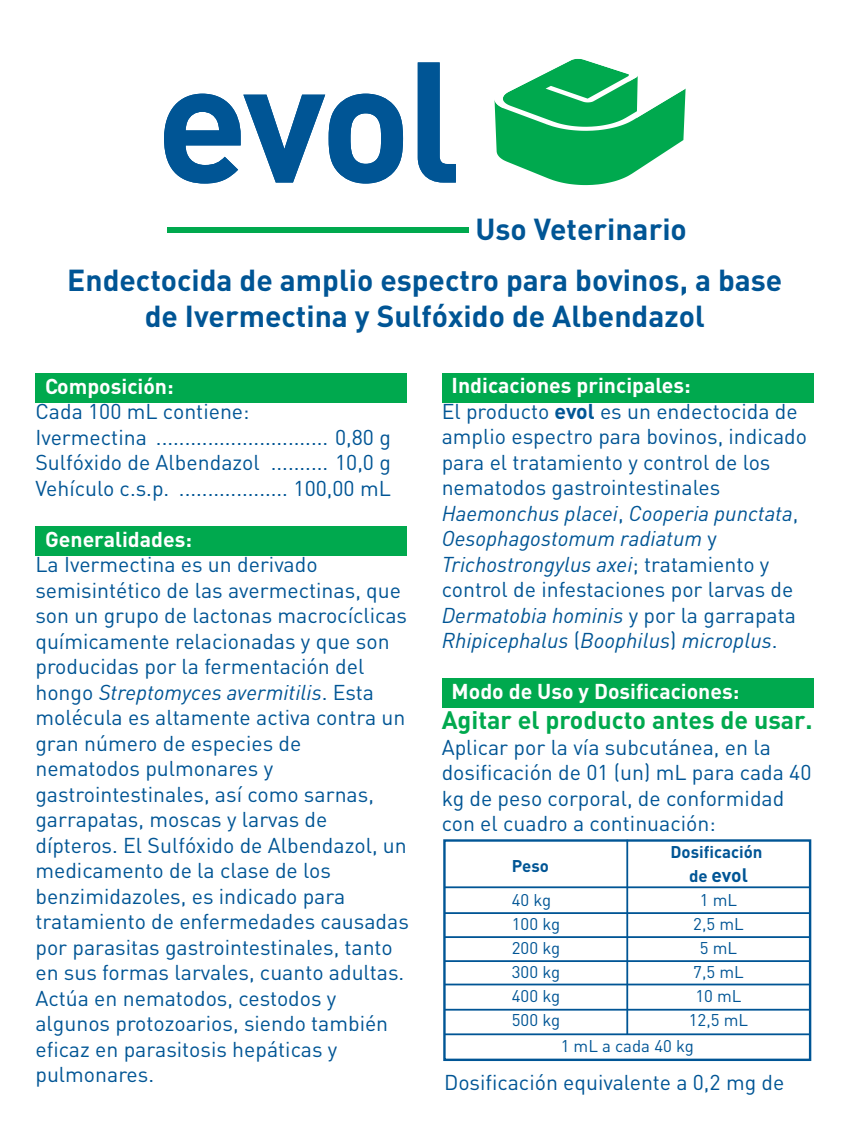
<style>
.page{position:relative;width:851px;height:1134px;background:#fff}
.page>*{position:absolute;margin:0;border:0;box-sizing:border-box;transform-origin:0 0}
.t1{font:700 30px/51px "DIN";color:#005595}
.t2{font:700 25px "DIN";color:#00a94e}
.t3{font:21.25px/25.5px "DIN";color:#005595}
.t4{font:700 21.25px "DIN";color:#fff}
.t5{font:700 19.25px "DIN";color:#005595}
.t6{font:16.75px/24px "DIN";color:#005595}
.t7{font:700 16.75px "DIN";color:#005595}
.s1{font-style:italic}
.s2{font-weight:700;color:#fff}
.s3{font-weight:700}
.s4{font-size:16.75px}
</style>
<div class="page">
<div style="left:35px;top:373px;width:372px;height:30px;background:#00a94e"></div>
<div style="left:442px;top:373px;width:372px;height:30px;background:#00a94e"></div>
<div style="left:442px;top:678px;width:372px;height:30px;background:#00a94e"></div>
<div style="left:35px;top:526px;width:372px;height:29px;background:#00a94e"></div>
<div style="left:167px;top:227px;width:302px;height:6px;background:#00a94e"></div>
<svg style="left:494px;top:58px;width:191px;height:127px"></svg>
<svg style="left:164px;top:62px;width:292px;height:122px"></svg>
<hr style="left:626px;top:840px;width:2px;height:194px;background:#005595">
<div style="left:443px;top:839px;width:368px;height:222px;border:2px solid #005595"></div>
<hr style="left:444px;top:886px;width:365px;height:2px;background:#005595">
<hr style="left:444px;top:912px;width:365px;height:2px;background:#005595">
<hr style="left:444px;top:936px;width:365px;height:2px;background:#005595">
<hr style="left:444px;top:960px;width:365px;height:2px;background:#005595">
<hr style="left:444px;top:983px;width:365px;height:2px;background:#005595">
<hr style="left:444px;top:1009px;width:365px;height:1px;background:#005595">
<hr style="left:444px;top:1033px;width:365px;height:2px;background:#005595">
<h1 class="t1" style="left:67px;top:202px;width:716px;text-indent:408px">Uso Veterinario<br>Endectocida de amplio espectro para bovinos, a base</h1>
<h1 class="t1" style="left:145px;top:289px;width:561px">de Ivermectina y Sulfóxido de Albendazol</h1>
<p class="t4" style="left:45px;top:372px;width:130px">Composición:</p>
<p class="t3" style="left:35px;top:399px;width:357px">Cada 100 mL contiene:<br>Ivermectina .............................. 0,80 g Sulfóxido de Albendazol .......... 10,0 g Vehículo c.s.p. ................... 100,00 mL</p>
<p class="t4" style="left:45px;top:525px;width:148px">Generalidades:</p>
<p class="t3" style="left:35px;top:552px;width:375px">La Ivermectina es un derivado semisintético de las avermectinas, que son un grupo de lactonas macrocíclicas químicamente relacionadas y que son producidas por la fermentación del hongo <span class="s1">Streptomyces avermitilis</span>. Esta molécula es altamente activa contra un gran número de especies de nematodos pulmonares y gastrointestinales, así como sarnas, garrapatas, moscas y larvas de dípteros. El Sulfóxido de Albendazol, un medicamento de la clase de los benzimidazoles, es indicado para tratamiento de enfermedades causadas por parasitas gastrointestinales, tanto en sus formas larvales, cuanto adultas.<br>Actúa en nematodos, cestodos y algunos protozoarios, siendo también eficaz en parasitosis hepáticas y pulmonares.</p>
<p class="t3" style="left:441px;top:372px;width:367px;text-indent:10px"><span class="s2">Indicaciones principales:<br></span>El producto <span class="s3">evol</span> es un endectocida de amplio espectro para bovinos, indicado para el tratamiento y control de los nematodos gastrointestinales <span class="s1">Haemonchus placei</span>, <span class="s1">Cooperia punctata</span>, <span class="s1">Oesophagostomum radiatum</span> y <span class="s1">Trichostrongylus axei</span>; tratamiento y control de infestaciones por larvas de <span class="s1">Dermatobia hominis</span> y por la garrapata <span class="s1">Rhipicephalus</span> (<span class="s1">Boophilus</span>) <span class="s1">microplus</span>.</p>
<p class="t4" style="left:451px;top:677px;width:289px">Modo de Uso y Dosificaciones:</p>
<p class="t2" style="left:441px;top:704px;width:372px">Agitar el producto antes de usar.</p>
<p class="t3" style="left:441px;top:734px;width:371px">Aplicar por la vía subcutánea, en la dosificación de 01 (un) mL para cada 40 kg de peso corporal, de conformidad con el cuadro a continuación:</p>
<p class="t7" style="left:670px;top:841px;width:93px">Dosificación</p>
<p class="t5" style="left:689px;top:863px;width:60px"><span class="s4">de</span> evol</p>
<p class="t6" style="left:699px;top:888px;width:39px">1 mL</p>
<p class="t6" style="left:693px;top:912px;width:52px">2,5 mL</p>
<p class="t6" style="left:699px;top:936px;width:39px">5 mL</p>
<p class="t6" style="left:693px;top:960px;width:52px">7,5 mL</p>
<p class="t6" style="left:695px;top:984px;width:48px">10 mL</p>
<p class="t6" style="left:688px;top:1008px;width:61px">12,5 mL</p>
<p class="t6" style="left:560px;top:1033px;width:135px">1 mL a cada 40 kg</p>
<p class="t7" style="left:511px;top:855px;width:39px">Peso</p>
<p class="t6" style="left:511px;top:887px;width:50px">40 kg<br>100 kg<br>200 kg<br>300 kg<br>400 kg<br>500 kg</p>
<p class="t3" style="left:444px;top:1069px;width:342px">Dosificación equivalente a 0,2 mg de</p>
</div>
